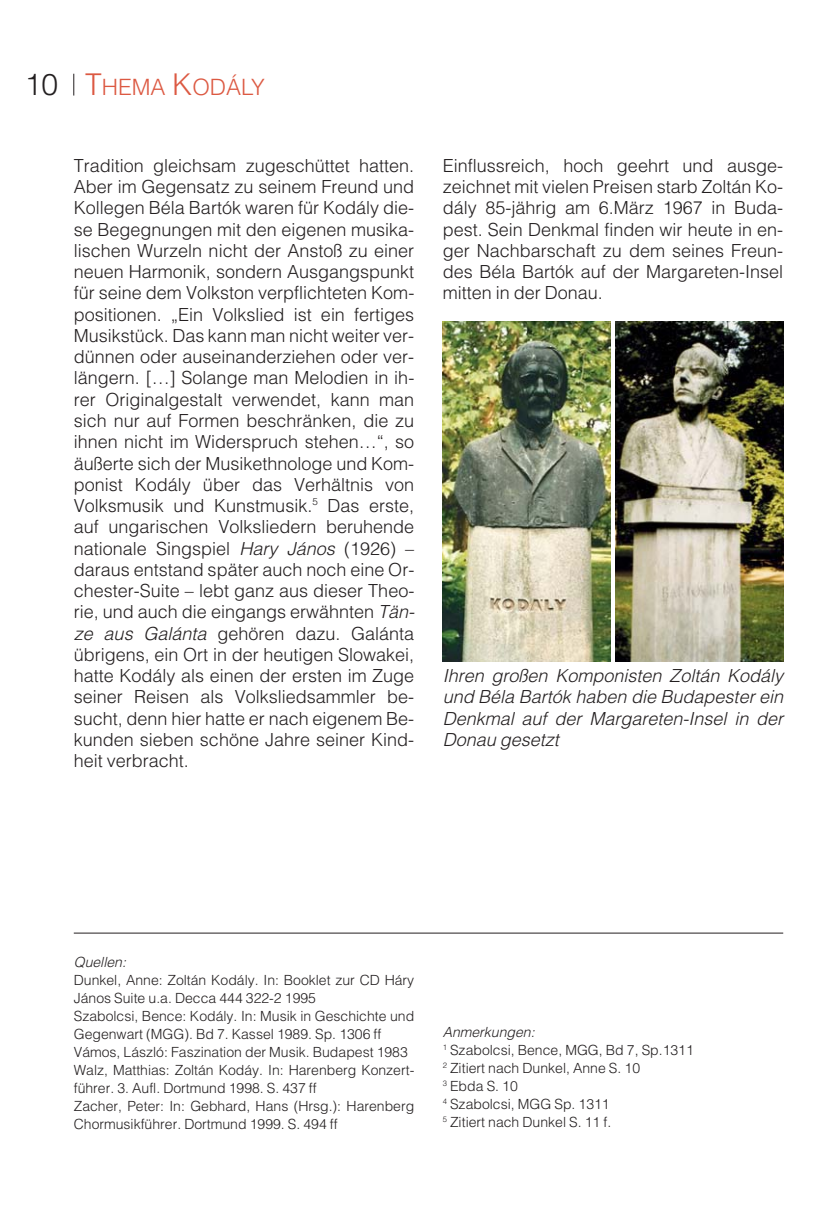
<style>
.page{position:relative;width:840px;height:1225px;background:#fff}
.page>*{position:absolute;margin:0;border:0;box-sizing:border-box;transform-origin:0 0}
.t1{font:300 22.4px "Helvetica";color:#dc5942}
.t2{font:300 18px/21.2px "Helvetica";color:#231f20}
.t3{font:italic 300 18px/21.2px "Helvetica";color:#231f20;text-align:justify}
.t4{font:300 14px/18px "Helvetica";color:#231f20}
.t5{font:italic 300 14px "Helvetica";color:#231f20}
.s1{font-size:30px;color:#231f20}
.s2{font-size:30px}
.s3{font-style:italic}
</style>
<div class="page">
<svg style="left:73px;top:74px;width:1px;height:22px"></svg>
<img style="left:442px;top:321px;width:167px;height:341px">
<img style="left:615px;top:321px;width:167px;height:341px">
<hr style="left:74px;top:932px;width:708px;height:1px;background:#231f20">
<p class="t1" style="left:25px;top:79px;width:241px"><span class="s1">10</span> <span class="s2">T</span>HEMA <span class="s2">K</span>ODÁLY</p>
<p class="t2" style="left:74px;top:156px;width:345px">Tradition gleichsam zugeschüttet hatten.<br>Aber im Gegensatz zu seinem Freund und Kollegen Béla Bartók waren für Kodály die&shy;se Begegnungen mit den eigenen musika&shy;lischen Wurzeln nicht der Anstoß zu einer neuen Harmonik, sondern Ausgangspunkt für seine dem Volkston verpflichteten Kom&shy;positionen. „Ein Volkslied ist ein fertiges Musikstück. Das kann man nicht weiter ver&shy;dünnen oder auseinanderziehen oder ver&shy;längern. […] Solange man Melodien in ih&shy;rer Originalgestalt verwendet, kann man sich nur auf Formen beschränken, die zu ihnen nicht im Widerspruch stehen…“, so äußerte sich der Musikethnologe und Kom&shy;ponist Kodály über das Verhältnis von Volksmusik und Kunstmusik.<sup>5</sup> Das erste, auf ungarischen Volksliedern beruhende nationale Singspiel <span class="s3">Hary János</span> (1926) – daraus entstand später auch noch eine Or&shy;chester-Suite – lebt ganz aus dieser Theo&shy;rie, und auch die eingangs erwähnten <span class="s3">Tän&shy;ze aus Galánta</span> gehören dazu. Galánta übrigens, ein Ort in der heutigen Slowakei, hatte Kodály als einen der ersten im Zuge seiner Reisen als Volksliedsammler be&shy;sucht, denn hier hatte er nach eigenem Be&shy;kunden sieben schöne Jahre seiner Kind&shy;heit verbracht.</p>
<p class="t2" style="left:442px;top:156px;width:342px;text-align:justify">Einflussreich, hoch geehrt und ausge&shy;zeichnet mit vielen Preisen starb Zoltán Ko&shy;dály 85-jährig am 6.März 1967 in Buda&shy;pest. Sein Denkmal finden wir heute in en&shy;ger Nachbarschaft zu dem seines Freun&shy;des Béla Bartók auf der Margareten-Insel mitten in der Donau.</p>
<p class="t3" style="left:442px;top:667px;width:345px">Ihren großen Komponisten Zoltán Kodály und Béla Bartók haben die Budapesterein Denkmal auf der Margareten-Insel in der Donau gesetzt</p>
<p class="t5" style="left:74px;top:956px;width:56px">Quellen:</p>
<p class="t4" style="left:74px;top:972px;width:342px">Dunkel, Anne: Zoltán Kodály. In: Booklet zur CD Háry János Suite u.a. Decca 444 322-2 1995<br>Szabolcsi, Bence: Kodály. In: Musik in Geschichte und Gegenwart (MGG). Bd 7. Kassel 1989. Sp. 1306 ff Vámos, László: Faszination der Musik. Budapest 1983<br>Walz, Matthias: Zoltán Kodáy. In: Harenberg Konzert&shy;führer. 3. Aufl. Dortmund 1998. S. 437 ff<br>Zacher, Peter: In: Gebhard, Hans (Hrsg.): Harenberg Chormusikführer. Dortmund 1999. S. 494 ff</p>
<p class="t4" style="left:442px;top:1024px;width:252px"><span class="s3">Anmerkungen:<br></span><sup>1</sup> Szabolcsi, Bence, MGG, Bd 7, Sp.1311<br><sup>2</sup> Zitiert nach Dunkel, Anne S. 10<br><sup>3</sup> Ebda S. 10<br><sup>4</sup> Szabolcsi, MGG Sp. 1311<br><sup>5</sup> Zitiert nach Dunkel S. 11 f.</p>
</div>
